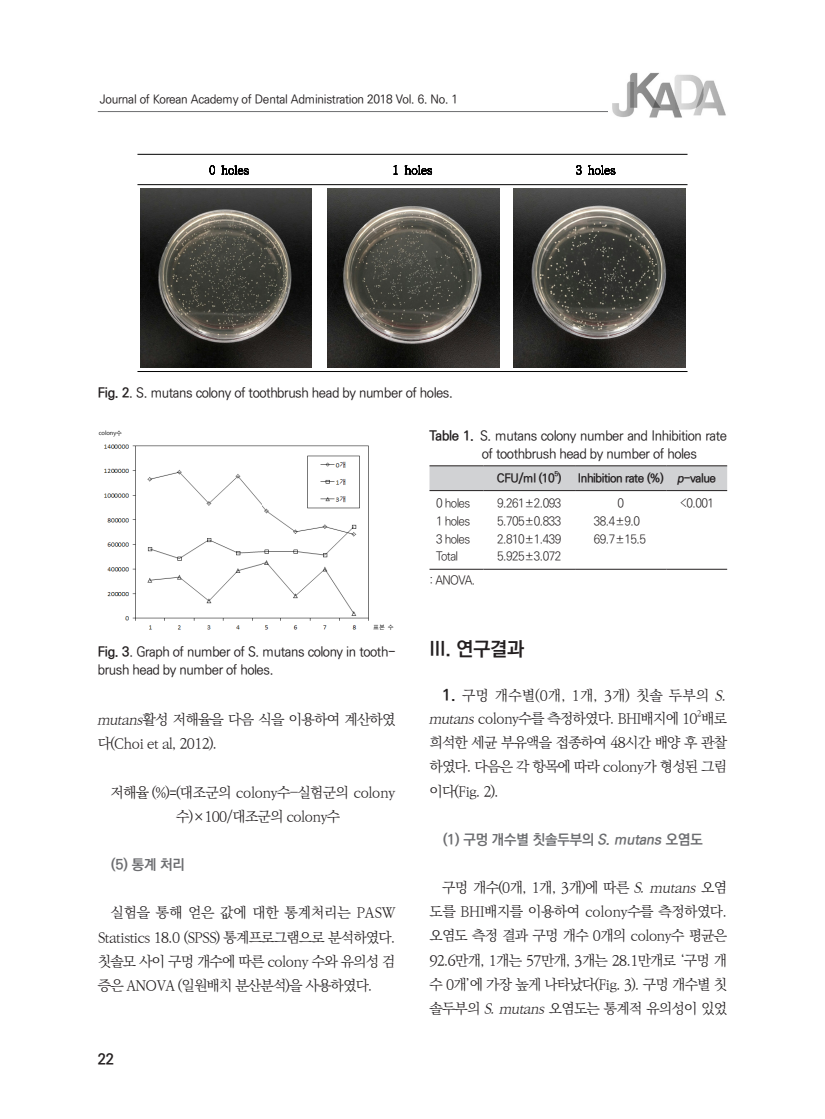
<style>
.page{position:relative;width:825px;height:1119px;background:#fff}
.page>*{position:absolute;margin:0;border:0;box-sizing:border-box;transform-origin:0 0}
.t1{font:700 19.5px "Ko Pub Dotum";letter-spacing:-.01em;color:#231f20}
.t2{font:700 15px "Ko Pub Dotum";color:#231f20}
.t3{font:300 14.25px/24.2px "Ko Pub Batang";letter-spacing:-.055em;color:#231f20;text-align:justify}
.t4{font:700 14.25px "Ko Pub Dotum";letter-spacing:-.01em;color:#6c6d70}
.t5{font:500 13.5px/18px "Ko Pub Dotum";letter-spacing:-.03em;color:#231f20}
.t6{font:300 12px "Ko Pub Dotum";letter-spacing:-.05em;color:#231f20}
.t7{font:500 12px "Ko Pub Dotum";letter-spacing:-.02em;color:#231f20}
.t8{font:700 12px "Ko Pub Dotum";letter-spacing:-.035em;color:#231f20}
.t9{font:300 8.25px "Ko Pub Batang";color:#231f20}
.t10{font:700 7.05px "Ko Pub Dotum";color:#231f20}
.t11{font:5.85px "Malgun Gothic";letter-spacing:-.005em;color:#000}
.s1{font-weight:700}
.s2{font-style:italic}
.s3{font-family:"Times New Roman";font-weight:400}
.s4{font-family:"Batang";font-weight:400}
.s5{font-family:"Ko Pub Dotum";font-weight:700;font-size:15.75px}
</style>
<div class="page">
<hr style="left:98px;top:111px;width:512px;height:1px;background:#6c6d70">
<img style="left:609px;top:72px;width:117px;height:46px">
<svg style="left:210px;top:165px;width:5px;height:10px"></svg>
<svg style="left:221px;top:165px;width:28px;height:10px"></svg>
<svg style="left:393px;top:165px;width:5px;height:10px"></svg>
<svg style="left:405px;top:165px;width:28px;height:10px"></svg>
<svg style="left:576px;top:165px;width:6px;height:10px"></svg>
<svg style="left:588px;top:165px;width:28px;height:10px"></svg>
<hr style="left:137px;top:154px;width:550px;height:1px;background:#000">
<hr style="left:137px;top:184px;width:550px;height:1px;background:#000">
<hr style="left:137px;top:371px;width:550px;height:1px;background:#000">
<img style="left:140px;top:188px;width:172px;height:179px">
<img style="left:328px;top:188px;width:171px;height:179px">
<img style="left:513px;top:188px;width:172px;height:179px">
<img style="left:104px;top:444px;width:265px;height:186px">
<div style="left:429px;top:466px;width:298px;height:24px;background:#d1d2d4"></div>
<hr style="left:429px;top:569px;width:54px;height:1px;background:#231f20">
<hr style="left:483px;top:569px;width:92px;height:1px;background:#231f20">
<hr style="left:575px;top:569px;width:92px;height:1px;background:#231f20">
<hr style="left:667px;top:569px;width:60px;height:1px;background:#231f20">
<hr style="left:429px;top:465px;width:54px;height:1px;background:#231f20">
<hr style="left:483px;top:465px;width:92px;height:1px;background:#231f20">
<hr style="left:575px;top:465px;width:92px;height:1px;background:#231f20">
<hr style="left:667px;top:465px;width:60px;height:1px;background:#231f20">
<hr style="left:429px;top:490px;width:54px;height:1px;background:#231f20">
<hr style="left:483px;top:490px;width:92px;height:1px;background:#231f20">
<hr style="left:575px;top:490px;width:92px;height:1px;background:#231f20">
<hr style="left:667px;top:490px;width:60px;height:1px;background:#231f20">
<p class="t7" style="left:100px;top:93px;width:360px">Journal of Korean Academy of Dental Administration 2018 Vol. 6. No. 1</p>
<p class="t5" style="left:98px;top:384px;width:357px"><span class="s1">Fig. 2</span>. S. mutans colony of toothbrush head by number of holes.</p>
<p class="t11" style="left:99px;top:429px;width:25px">colony수</p>
<p class="t5" style="left:482px;top:427px;width:247px;text-indent:-52px"><span class="s1">Table 1.</span> S. mutans colony number and Inhibition rate of toothbrush head by number of holes</p>
<p class="t8" style="left:497px;top:472px;width:66px">CFU/ml (10 )</p>
<p class="t10" style="left:554px;top:470px;width:5px">5</p>
<p class="t8" style="left:578px;top:472px;width:140px">Inhibition rate (%) <span class="s2">p</span>-value</p>
<p class="t11" style="left:373px;top:623px;width:22px">표본 수</p>
<p class="t5" style="left:98px;top:643px;width:299px"><span class="s1">Fig. 3</span>. Graph of number of S. mutans colony in tooth&shy;brush head by number of holes.</p>
<p class="t3" style="left:97px;top:708px;width:300px"><span class="s2">mutans</span>활성 저해율을 다음 식을 이용하여 계산하였 다(Choi et al, 2012).</p>
<p class="t3" style="left:176px;top:780px;width:221px;text-indent:-66px">저해율 (%)=(대조군의 colony수<span class="s3">−</span>실험군의 colony 수)×100/대조군의 colony수</p>
<p class="t4" style="left:111px;top:857px;width:75px">(5) 통계 처리</p>
<p class="t3" style="left:98px;top:901px;width:299px;text-indent:13px">실험을 통해 얻은 값에 대한 통계처리는 PASW Statistics 18.0 (SPSS) 통계프로그램으로 분석하였다. 칫솔모 사이 구멍 개수에 따른 colony 수와 유의성 검 증은 ANOVA (일원배치 분산분석)을 사용하였다.</p>
<p class="t2" style="left:98px;top:1051px;width:18px">22</p>
<p class="t6" style="left:436px;top:497px;width:36px">0 holes</p>
<p class="t6" style="left:497px;top:497px;width:66px">9.261±2.093</p>
<p class="t6" style="left:618px;top:497px;width:8px">0</p>
<p class="t6" style="left:680px;top:497px;width:36px"><span class="s4">&lt;</span>0.001</p>
<p class="t6" style="left:436px;top:515px;width:36px">1 holes</p>
<p class="t6" style="left:497px;top:515px;width:66px">5.705±0.833</p>
<p class="t6" style="left:594px;top:515px;width:48px">38.4±9.0</p>
<p class="t6" style="left:436px;top:533px;width:36px">3 holes</p>
<p class="t6" style="left:497px;top:533px;width:66px">2.810±1.439</p>
<p class="t6" style="left:594px;top:533px;width:54px">69.7±15.5</p>
<p class="t6" style="left:436px;top:550px;width:24px">Total</p>
<p class="t6" style="left:497px;top:550px;width:66px">5.925±3.072</p>
<p class="t6" style="left:429px;top:573px;width:47px">: ANOVA.</p>
<h1 class="t1" style="left:429px;top:638px;width:96px">III. 연구결과</h1>
<p class="t3" style="left:429px;top:684px;width:302px;line-height:23.4px;text-align:right"><span class="s5">1.</span> 구멍 개수별(0개, 1개, 3개) 칫솔 두부의 <span class="s2">S. mutans</span> colony수를 측정하였다. BHI배지에 10 배로</p>
<p class="t9" style="left:697px;top:709px;width:6px">2</p>
<p class="t3" style="left:429px;top:731px;width:299px">희석한 세균 부유액을 접종하여 48시간 배양 후 관찰 하였다. 다음은 각 항목에 따라 colony가 형성된 그림 이다(Fig. 2).</p>
<p class="t4" style="left:443px;top:832px;width:261px">(1) 구멍 개수별 칫솔두부의 <span class="s2">S. mutans</span> 오염도</p>
<p class="t3" style="left:429px;top:876px;width:299px;text-indent:13px">구멍 개수(0개, 1개, 3개)에 따른 <span class="s2">S. mutans</span> 오염 도를 BHI배지를 이용하여 colony수를 측정하였다. 오염도 측정 결과 구멍 개수 0개의 colony수 평균은 92.6만개, 1개는 57만개, 3개는 28.1만개로 ‘구멍 개 수 0개’에 가장 높게 나타났다(Fig. 3). 구멍 개수별 칫 솔두부의 <span class="s2">S. mutans</span> 오염도는 통계적 유의성이 있었</p>
</div>
